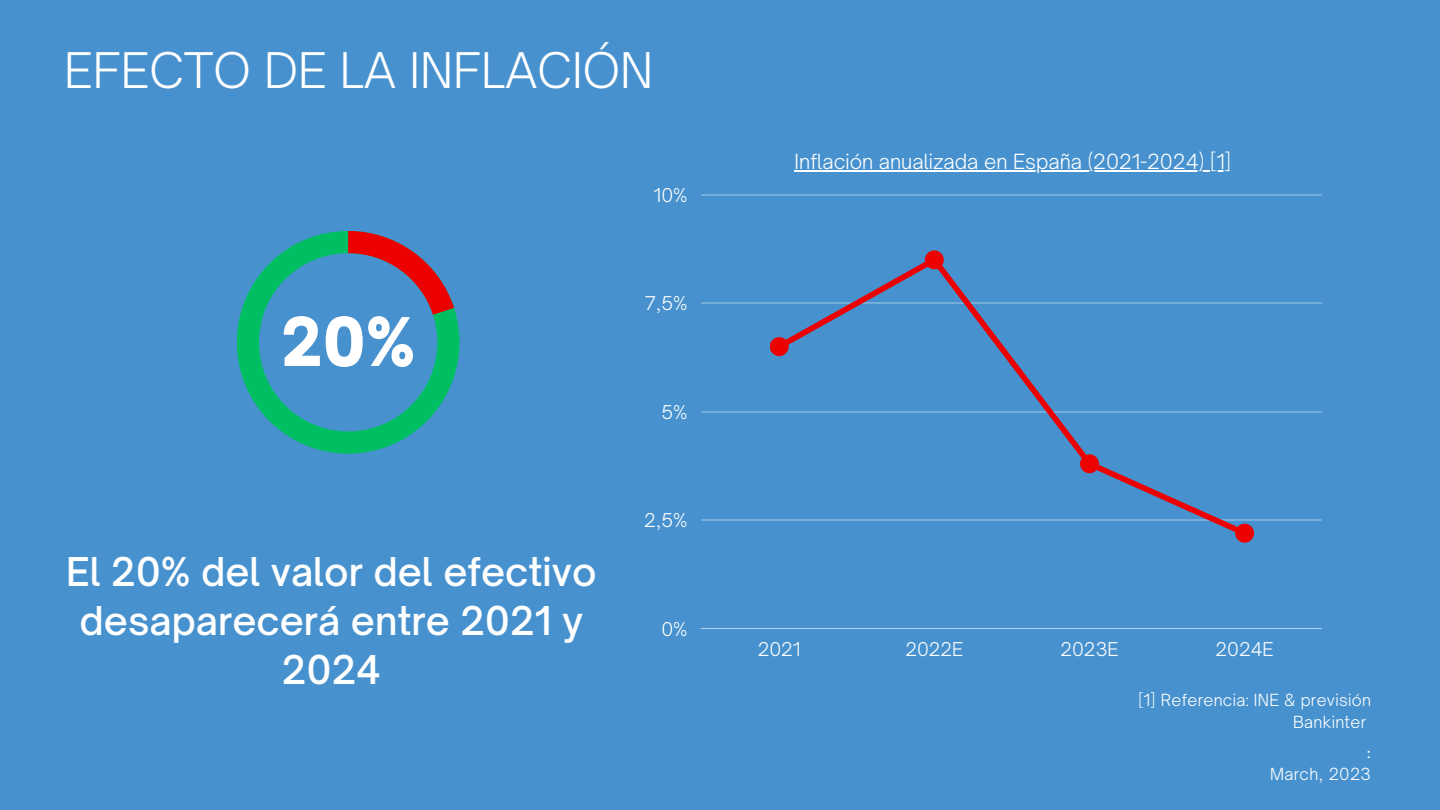
<style>
.page{position:relative;width:1440px;height:810px;background:#4792ce}
.page>*{position:absolute;margin:0;border:0;box-sizing:border-box;transform-origin:0 0}
.t1{font:900 64px "Open Sauce One";color:#fff}
.t2{font:300 47px "Open Sauce One";color:#fff}
.t3{font:500 38px/48.8px "Open Sauce One";color:#fff;text-align:center}
.t4{font:300 20px "Open Sauce One";color:#fff}
.t5{font:300 18.2px "Open Sauce One";color:#fff}
.t6{font:300 16px/21.8px "Open Sauce One";letter-spacing:.02em;color:#fff;text-align:right}
.t7{font:16px "Cardo";color:#fff}
</style>
<div class="page">
<svg style="left:237px;top:231px;width:223px;height:223px"></svg>
<svg style="left:348px;top:231px;width:106px;height:84px"></svg>
<hr style="left:702px;top:194px;width:620px;height:1px;background:#fff">
<hr style="left:702px;top:303px;width:620px;height:1px;background:#fff">
<hr style="left:702px;top:411px;width:620px;height:1px;background:#fff">
<hr style="left:702px;top:520px;width:620px;height:1px;background:#fff">
<hr style="left:702px;top:628px;width:620px;height:1px;background:#fff">
<svg style="left:770px;top:250px;width:484px;height:293px"></svg>
<hr style="left:795px;top:171px;width:436px;height:1px;background:#fff">
<p class="t2" style="left:64px;top:41px;width:590px">EFECTO DE LA INFLACIÓN</p>
<p class="t5" style="left:654px;top:184px;width:35px">10%</p>
<p class="t1" style="left:281px;top:302px;width:136px">20%</p>
<p class="t3" style="left:66px;top:547px;width:532px">El 20% del valor del efectivo desaparecerá entre 2021 y<br>2024</p>
<p class="t5" style="left:645px;top:292px;width:44px">7,5%</p>
<p class="t5" style="left:662px;top:400px;width:27px">5%</p>
<p class="t5" style="left:644px;top:509px;width:45px">2,5%</p>
<p class="t5" style="left:661px;top:617px;width:28px">0%</p>
<p class="t4" style="left:795px;top:149px;width:438px">Inflación anualizada en España (2021-2024) [1]</p>
<p class="t5" style="left:758px;top:637px;width:44px">2021</p>
<p class="t5" style="left:905px;top:637px;width:59px">2022E</p>
<p class="t5" style="left:1060px;top:637px;width:60px">2023E</p>
<p class="t5" style="left:1216px;top:637px;width:60px">2024E</p>
<p class="t6" style="left:1138px;top:689px;width:234px">[1] Referencia: INE &amp; previsión<br>Bankinter</p>
<p class="t7" style="left:1367px;top:742px;width:6px">:</p>
<p class="t6" style="left:1270px;top:763px;width:102px">March, 2023</p>
</div>
